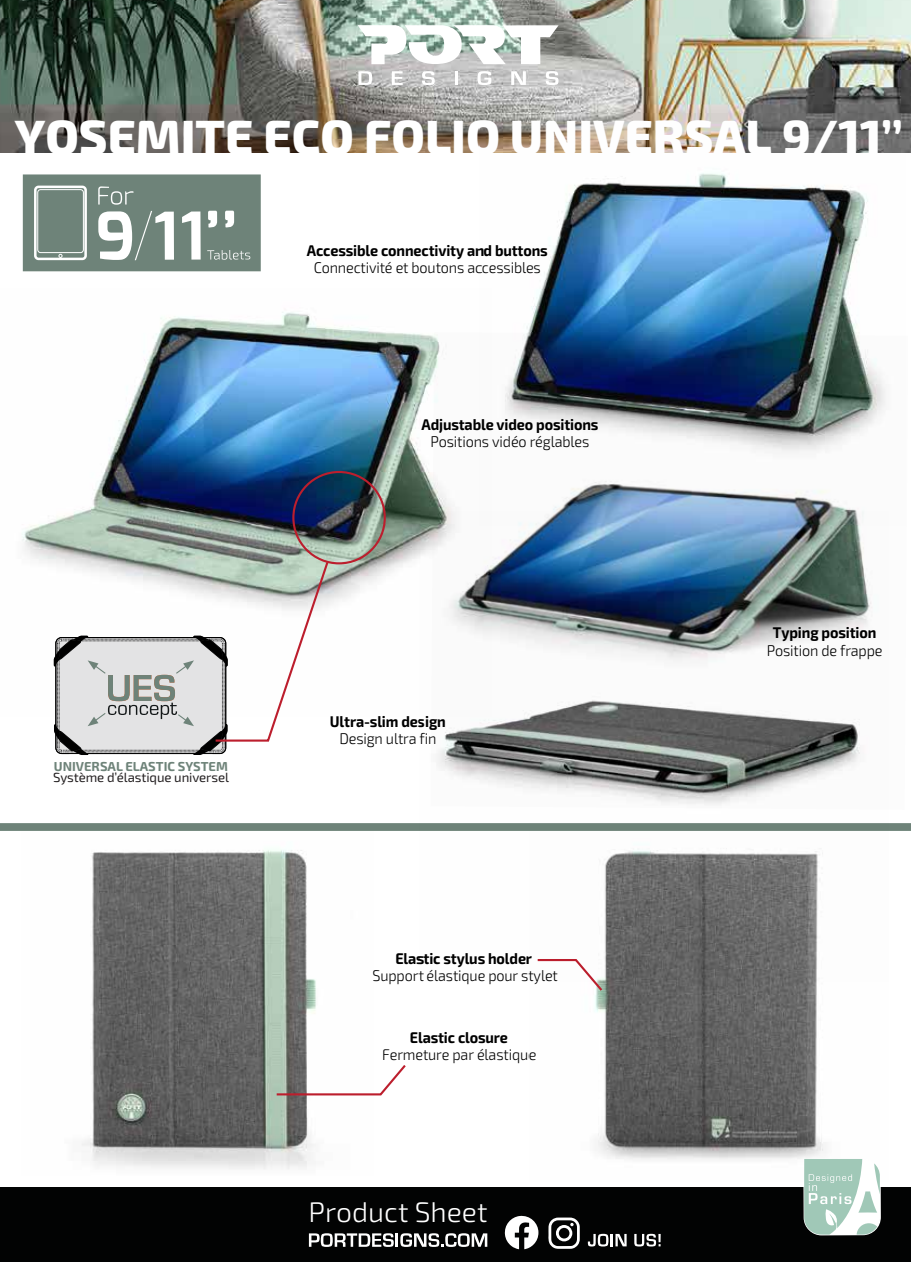
<style>
.page{position:relative;width:911px;height:1262px;background:#fff}
.page>*{position:absolute;margin:0;border:0;box-sizing:border-box;transform-origin:0 0}
.t1{font:800 48.15px "Exo 2";color:#fff}
.t2{font:300 28.2px "Exo 2";color:#fff}
.t3{font:300 15.45px "Exo 2";letter-spacing:-.01em;color:#000;scale:.93 1}
.t4{font:700 15.45px "Exo 2";letter-spacing:-.01em;color:#000;scale:.93 1}
.t5{font:13.2px "Exo 2";letter-spacing:-.01em;color:#231f20}
.t6{font:700 13.05px "Exo 2";color:#6e8379}
</style>
<div class="page">
<img style="left:1px;top:0;width:909px;height:153px">
<img style="left:22px;top:312px;width:408px;height:354px">
<svg style="left:358px;top:71px;width:14px;height:14px"></svg>
<svg style="left:392px;top:71px;width:10px;height:14px"></svg>
<svg style="left:422px;top:71px;width:13px;height:14px"></svg>
<hr style="left:454px;top:71px;width:3px;height:14px;background:#fff">
<svg style="left:477px;top:71px;width:14px;height:14px"></svg>
<svg style="left:511px;top:71px;width:15px;height:14px"></svg>
<svg style="left:545px;top:71px;width:13px;height:14px"></svg>
<svg style="left:357px;top:25px;width:201px;height:39px"></svg>
<div style="left:0;top:1187px;width:910px;height:75px;background:#020303"></div>
<svg style="left:309px;top:1233px;width:178px;height:13px"></svg>
<svg style="left:588px;top:1233px;width:38px;height:13px"></svg>
<svg style="left:634px;top:1233px;width:26px;height:13px"></svg>
<svg style="left:548px;top:1217px;width:31px;height:31px"></svg>
<svg style="left:504px;top:1215px;width:34px;height:34px"></svg>
<svg style="left:23px;top:174px;width:238px;height:97px;background:#84968d"></svg>
<img style="left:81px;top:850px;width:235px;height:320px">
<img style="left:595px;top:981px;width:207px;height:179px">
<div style="left:292px;top:471px;width:94px;height:93px;border:2px solid #bc1e2d;border-radius:50%"></div>
<svg style="left:54px;top:560px;width:276px;height:194px"></svg>
<svg style="left:802px;top:981px;width:22px;height:240px"></svg>
<svg style="left:804px;top:1158px;width:77px;height:78px;background:#bcd4ca"></svg>
<svg style="left:274px;top:1062px;width:132px;height:34px"></svg>
<svg style="left:592px;top:981px;width:12px;height:12px"></svg>
<svg style="left:0;top:823px;width:910px;height:8px;background:#71867c"></svg>
<img style="left:479px;top:99px;width:426px;height:412px">
<img style="left:419px;top:511px;width:469px;height:470px">
<h1 class="t1" style="left:15px;top:107px;width:889px">YOSEMITE ECO FOLIO UNIVERSAL 9/11’’</h1>
<p class="t4" style="left:307px;top:241px;width:261px">Accessible connectivity and buttons</p>
<p class="t3" style="left:314px;top:258px;width:246px">Connectivité et boutons accessibles</p>
<p class="t4" style="left:421px;top:415px;width:192px">Adjustable video positions</p>
<p class="t3" style="left:430px;top:433px;width:172px">Positions vidéo réglables</p>
<p class="t6" style="left:54px;top:758px;width:175px">UNIVERSAL ELASTIC SYSTEM</p>
<p class="t5" style="left:53px;top:770px;width:177px">Système d’élastique universel</p>
<p class="t4" style="left:330px;top:712px;width:126px">Ultra-slim design</p>
<p class="t3" style="left:339px;top:729px;width:106px">Design ultra fin</p>
<p class="t4" style="left:395px;top:949px;width:148px">Elastic stylus holder</p>
<p class="t3" style="left:372px;top:966px;width:201px">Support élastique pour stylet</p>
<p class="t4" style="left:410px;top:1028px;width:107px">Elastic closure</p>
<p class="t3" style="left:382px;top:1045px;width:167px">Fermeture par élastique</p>
<h2 class="t2" style="left:308px;top:1195px;width:180px">Product Sheet</h2>
<p class="t4" style="left:773px;top:623px;width:113px">Typing position</p>
<p class="t3" style="left:766px;top:641px;width:126px">Position de frappe</p>
</div>
